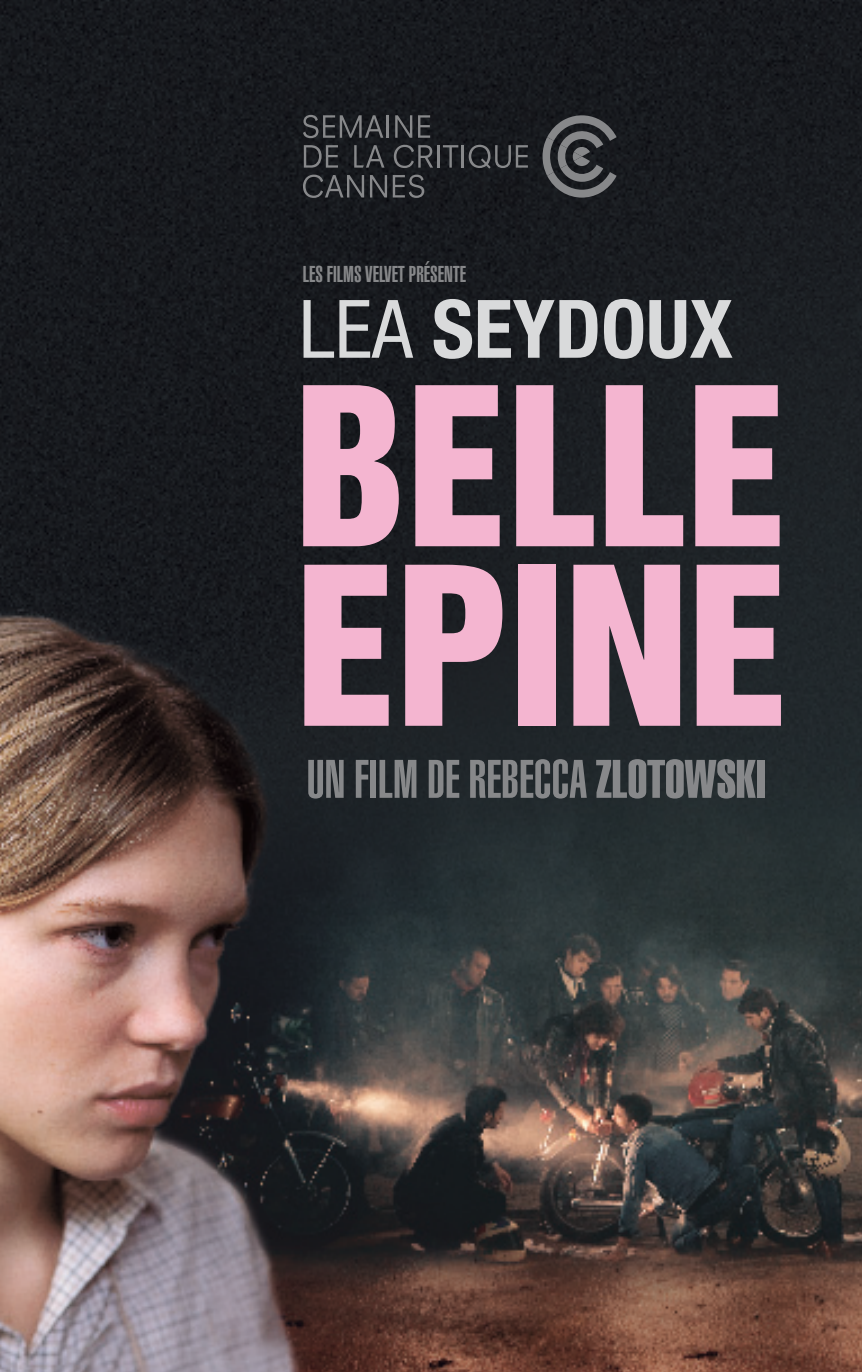
<style>
.page{position:relative;width:862px;height:1372px;background:#fff}
.page>*{position:absolute;margin:0;border:0;box-sizing:border-box;transform-origin:0 0}
.t1{font:201.38px "Helvetica Inserat";color:#f4b5d0}
.t2{font:700 condensed 80.77px "Helvetica Neue";color:#d9dadb}
.t3{font:900 extra-condensed 53.32px "Helvetica";color:#87888a}
.t4{font:900 extra-condensed 22.5px "Helvetica";color:#87888a}
.s1{font-weight:400}
.s2{font-family:"Helvetica Extra Compressed";font-weight:400;font-stretch:normal}
</style>
<div class="page">
<img style="left:0;top:0;width:861px;height:1371px">
<svg style="left:540px;top:109px;width:76px;height:89px;background:#414346"></svg>
<hr style="left:386px;top:115px;width:3px;height:23px;background:#87888a">
<svg style="left:395px;top:115px;width:17px;height:23px"></svg>
<svg style="left:418px;top:115px;width:12px;height:23px"></svg>
<svg style="left:303px;top:145px;width:35px;height:23px"></svg>
<svg style="left:354px;top:145px;width:30px;height:23px"></svg>
<hr style="left:437px;top:145px;width:2px;height:23px;background:#87888a">
<svg style="left:442px;top:145px;width:16px;height:23px"></svg>
<hr style="left:461px;top:145px;width:3px;height:23px;background:#87888a">
<svg style="left:468px;top:145px;width:59px;height:24px"></svg>
<svg style="left:303px;top:175px;width:61px;height:23px"></svg>
<svg style="left:393px;top:145px;width:40px;height:23px"></svg>
<svg style="left:303px;top:115px;width:80px;height:23px;background:#393b3f"></svg>
<svg style="left:370px;top:175px;width:54px;height:23px"></svg>
<p class="t4" style="left:303px;top:261px;width:165px">LES FILMS VELVET PRÉSENTE</p>
<p class="t2" style="left:299px;top:280px;width:435px"><span class="s1">LEA</span> SEYDOUX</p>
<p class="t1" style="left:295px;top:347px;width:494px">BELLE</p>
<p class="t1" style="left:296px;top:526px;width:494px">EPINE</p>
<p class="t3" style="left:306px;top:748px;width:461px">UN FILM DE REBECCA <span class="s2">ZLOTOWSKI</span></p>
</div>
